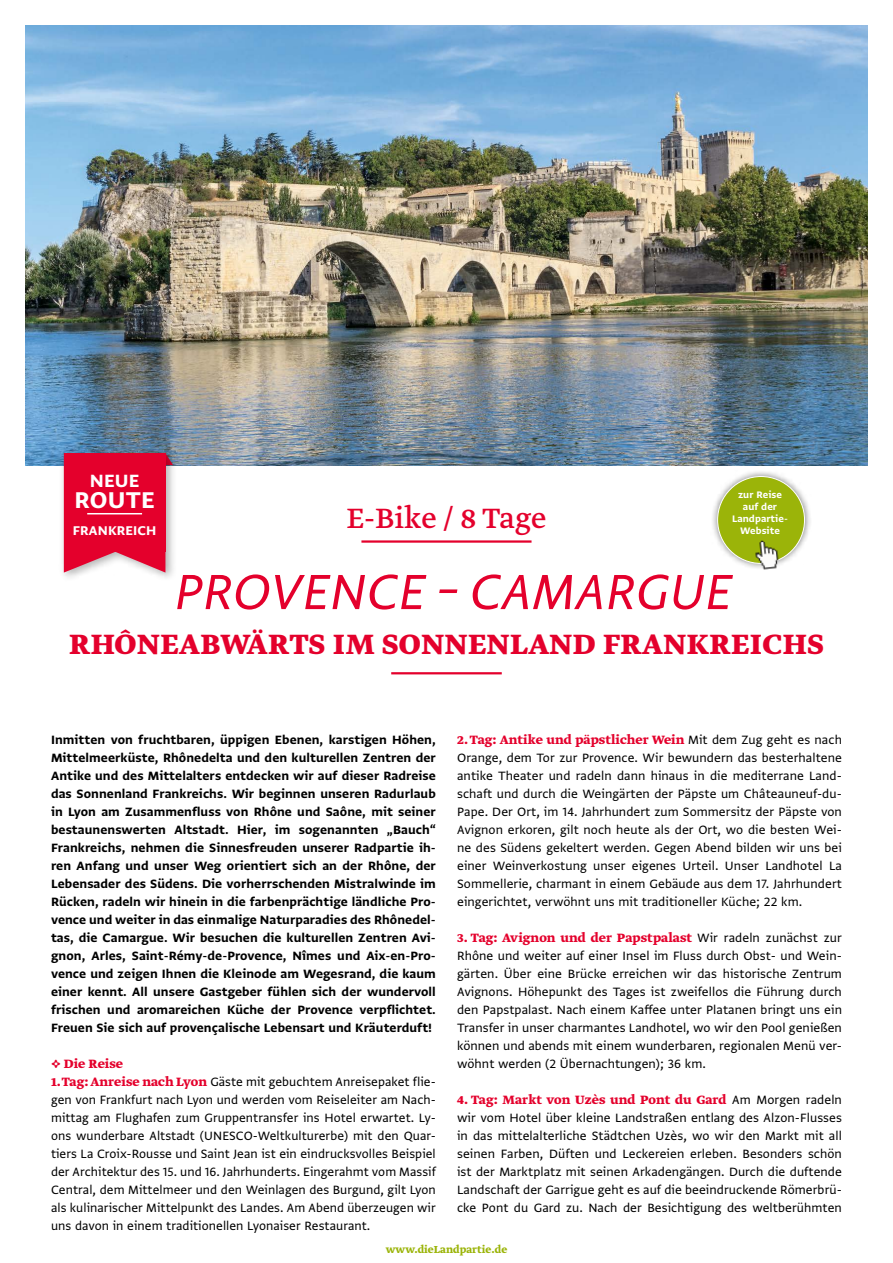
<style>
.page{position:relative;width:893px;height:1263px;background:#fff}
.page>*{position:absolute;margin:0;border:0;box-sizing:border-box;transform-origin:0 0}
.t1{font:italic 58.5px "Greta Sans Std";letter-spacing:.01em;color:#e4002c}
.t2{font:700 33px "Greta Text Pro";letter-spacing:.015em;color:#e4002c}
.t3{font:33px "Greta Text Pro";color:#e4002c}
.t4{font:27px "Greta Sans Std Bld";letter-spacing:.01em;color:#fff}
.t5{font:21px "Greta Sans Std Bld";color:#fff}
.t6{font:15px "Greta Sans Std Bld";letter-spacing:.01em;color:#fff}
.t7{font:14.25px/18px "Greta Sans Std";letter-spacing:.005em;color:#000;text-align:justify}
.t8{font:14.25px/18px "Greta Sans Std Bld";letter-spacing:.005em;color:#000;text-align:justify}
.t9{font:700 14.25px "Greta Text Pro";letter-spacing:.005em;color:#e4002c}
.t10{font:700 12px "Greta Text Pro";letter-spacing:.005em;color:#9bb409}
.t11{font:11.25px/11.9px "Greta Sans Std Bld";letter-spacing:.005em;color:#fff;text-align:center}
.s1{font-family:"Greta Text Pro";font-weight:700;color:#e4002c}
.s2{font-family:"Greta Sans Std";font-weight:400;color:#000}
</style>
<div class="page">
<hr style="left:361px;top:540px;width:170px;height:3px;background:#e4002c">
<hr style="left:391px;top:672px;width:111px;height:2px;background:#e4002c">
<img style="left:26px;top:26px;width:841px;height:439px">
<div style="left:59px;top:448px;width:118px;height:135px;background:#000;opacity:.3"></div>
<svg style="left:64px;top:453px;width:109px;height:120px"></svg>
<div style="left:64px;top:453px;width:101px;height:99px;background:#e4002c"></div>
<hr style="left:87px;top:513px;width:55px;height:1px;background:#fff">
<div style="left:710px;top:469px;width:102px;height:102px;background:#000;opacity:.5"></div>
<div style="left:718px;top:476px;width:86px;height:87px;background:#9bb409;border-radius:50%"></div>
<img style="left:753px;top:540px;width:28px;height:31px">
<h3 class="t5" style="left:90px;top:469px;width:51px">NEUE</h3>
<h3 class="t4" style="left:74px;top:484px;width:82px">ROUTE</h3>
<p class="t6" style="left:73px;top:521px;width:85px">FRANKREICH</p>
<p class="t11" style="left:732px;top:489px;width:57px">zur Reise auf der<br>Landpartie-<br>Website</p>
<h2 class="t3" style="left:347px;top:498px;width:201px">E-Bike / 8 Tage</h2>
<h1 class="t1" style="left:175px;top:557px;width:559px">PROVENCE – CAMARGUE</h1>
<h2 class="t2" style="left:69px;top:622px;width:756px">RHÔNEABWÄRTS IM SONNENLAND FRANKREICHS</h2>
<p class="t8" style="left:51px;top:730px;width:386px">Inmitten von fruchtbaren, üppigen Ebenen, karstigen Höhen, Mittelmeerküste, Rhônedelta und den kulturellen Zentren der Antike und des Mittelalters entdecken wir auf dieser Radreise das Sonnenland Frankreichs. Wir beginnen unseren Radurlaub in Lyon am Zusammenfluss von Rhône und Saône, mit seiner bestaunenswerten Altstadt. Hier, im sogenannten „Bauch“ Frankreichs, nehmen die Sinnesfreuden unserer Radpartie ih&shy;ren Anfang und unser Weg orientiert sich an der Rhône, der Lebensader des Südens. Die vorherrschenden Mistralwinde im Rücken, radeln wir hinein in die farbenprächtige ländliche Pro&shy;vence und weiter in das einmalige Naturparadies des Rhônedel&shy;tas, die Camargue. Wir besuchen die kulturellen Zentren Avi&shy;gnon, Arles, Saint-Rémy-de-Provence, Nîmes und Aix-en-Pro&shy;vence und zeigen Ihnen die Kleinode am Wegesrand, die kaum einer kennt. All unsere Gastgeber fühlen sich der wundervoll frischen und aromareichen Küche der Provence verpflichtet.<br>Freuen Sie sich auf provençalische Lebensart und Kräuterduft!</p>
<p class="t9" style="left:51px;top:1054px;width:74px">١ Die Reise</p>
<p class="t7" style="left:51px;top:1072px;width:386px"><span class="s1">1. Tag: Anreise nach Lyon</span> Gäste mit gebuchtem Anreisepaket flie&shy;gen von Frankfurt nach Lyon und werden vom Reiseleiter am Nach&shy;mittag am Flughafen zum Gruppentransfer ins Hotel erwartet. Ly&shy;ons wunderbare Altstadt (UNESCO-Weltkulturerbe) mit den Quar&shy;tiers La Croix-Rousse und Saint Jean ist ein eindrucksvolles Beispiel der Architektur des 15. und 16. Jahrhunderts. Eingerahmt vom Massif Central, dem Mittelmeer und den Weinlagen des Burgund, gilt Lyon als kulinarischer Mittelpunkt des Landes. Am Abend überzeugen wir uns davon in einem traditionellen Lyonaiser Restaurant.</p>
<p class="t9" style="left:457px;top:730px;width:386px">2. Tag: Antike und päpstlicher Wein <span class="s2">Mit dem Zug geht es nach</span></p>
<p class="t7" style="left:457px;top:748px;width:386px">Orange, dem Tor zur Provence. Wir bewundern das besterhaltene antike Theater und radeln dann hinaus in die mediterrane Land&shy;schaft und durch die Weingärten der Päpste um Châteauneuf-du-Pape. Der Ort, im 14. Jahrhundert zum Sommersitz der Päpste von Avignon erkoren, gilt noch heute als der Ort, wo die besten Wei&shy;ne des Südens gekeltert werden. Gegen Abend bilden wir uns bei einer Weinverkostung unser eigenes Urteil. Unser Landhotel La Sommellerie, charmant in einem Gebäude aus dem 17. Jahrhundert eingerichtet, verwöhnt uns mit traditioneller Küche; 22 km.</p>
<p class="t9" style="left:457px;top:928px;width:386px">3. Tag: Avignon und der Papstpalast <span class="s2">Wir radeln zunächst zur</span></p>
<p class="t7" style="left:457px;top:946px;width:386px">Rhône und weiter auf einer Insel im Fluss durch Obst- und Wein&shy;gärten. Über eine Brücke erreichen wir das historische Zentrum Avignons. Höhepunkt des Tages ist zweifellos die Führung durch den Papstpalast. Nach einem Kaffee unter Platanen bringt uns ein Transfer in unser charmantes Landhotel, wo wir den Pool genießen können und abends mit einem wunderbaren, regionalen Menü ver&shy;wöhnt werden (2 Übernachtungen); 36 km.</p>
<p class="t9" style="left:457px;top:1090px;width:386px">4. Tag: Markt von Uzès und Pont du Gard <span class="s2">Am Morgen radeln</span></p>
<p class="t7" style="left:457px;top:1108px;width:386px">wir vom Hotel über kleine Landstraßen entlang des Alzon-Flusses in das mittelalterliche Städtchen Uzès, wo wir den Markt mit all seinen Farben, Düften und Leckereien erleben. Besonders schön ist der Marktplatz mit seinen Arkadengängen. Durch die duftende Landschaft der Garrigue geht es auf die beeindruckende Römerbrü&shy;cke Pont du Gard zu. Nach der Besichtigung des weltberühmten</p>
<p class="t10" style="left:386px;top:1241px;width:123px">www.dieLandpartie.de</p>
</div>
